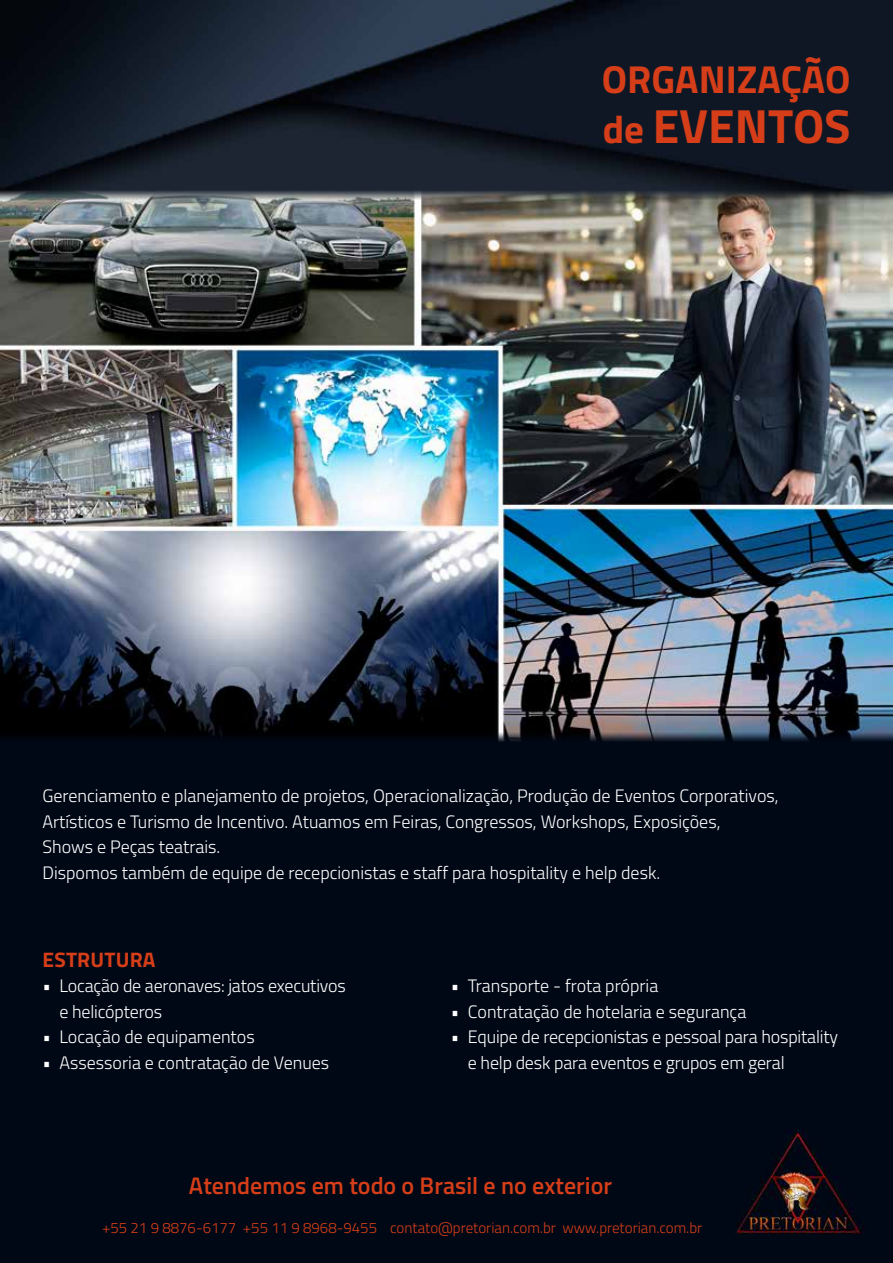
<style>
.page{position:relative;width:893px;height:1263px;background:#fff}
.page>*{position:absolute;margin:0;border:0;box-sizing:border-box;transform-origin:0 0}
.t1{font:700 48px "Titillium Web";color:#d63e19}
.t2{font:700 39px "Titillium Web";color:#d63e19}
.t3{font:600 24px "Titillium Web";color:#d63e19}
.t4{font:700 21px "Titillium Web";letter-spacing:.01em;color:#d63e19}
.t5{font:300 18px/25.5px "Titillium Web";color:#fff}
.t6{font:300 15px "Titillium Web";color:#d63e19}
.s1{font-size:39px}
</style>
<div class="page">
<img style="left:0;top:0;width:893px;height:1263px">
<img style="left:0;top:190px;width:893px;height:552px">
<h2 class="t2" style="left:602px;top:50px;width:250px">ORGANIZAÇÃO</h2>
<h1 class="t1" style="left:603px;top:89px;width:249px"><span class="s1">de</span> EVENTOS</h1>
<p class="t5" style="left:42px;top:783px;width:738px">Gerenciamento e planejamento de projetos, Operacionalização, Produção de Eventos Corporativos, Artísticos e Turismo de Incentivo. Atuamos em Feiras, Congressos, Workshops, Exposições,<br>Shows e Peças teatrais.<br>Dispomos também de equipe de recepcionistas e staff para hospitality e help desk.</p>
<p class="t4" style="left:43px;top:943px;width:114px">ESTRUTURA</p>
<p class="t5" style="left:59px;top:973px;width:288px;text-indent:-17px">• Locação de aeronaves: jatos executivos e helicópteros</p>
<p class="t5" style="left:42px;top:1024px;width:214px">• Locação de equipamentos</p>
<p class="t5" style="left:42px;top:1050px;width:288px">• Assessoria e contratação de Venues</p>
<p class="t5" style="left:451px;top:973px;width:209px">• Transporte - frota própria</p>
<p class="t5" style="left:451px;top:999px;width:297px">• Contratação de hotelaria e segurança</p>
<p class="t5" style="left:468px;top:1024px;width:372px;text-indent:-17px">• Equipe de recepcionistas e pessoal para hospitality e help desk para eventos e grupos em geral</p>
<h3 class="t3" style="left:189px;top:1172px;width:425px">Atendemos em todo o Brasil e no exterior</h3>
<p class="t6" style="left:102px;top:1218px;width:602px">+55 21 9 8876-6177 +55 11 9 8968-9455 contato@pretorian.com.br www.pretorian.com.br</p>
</div>
